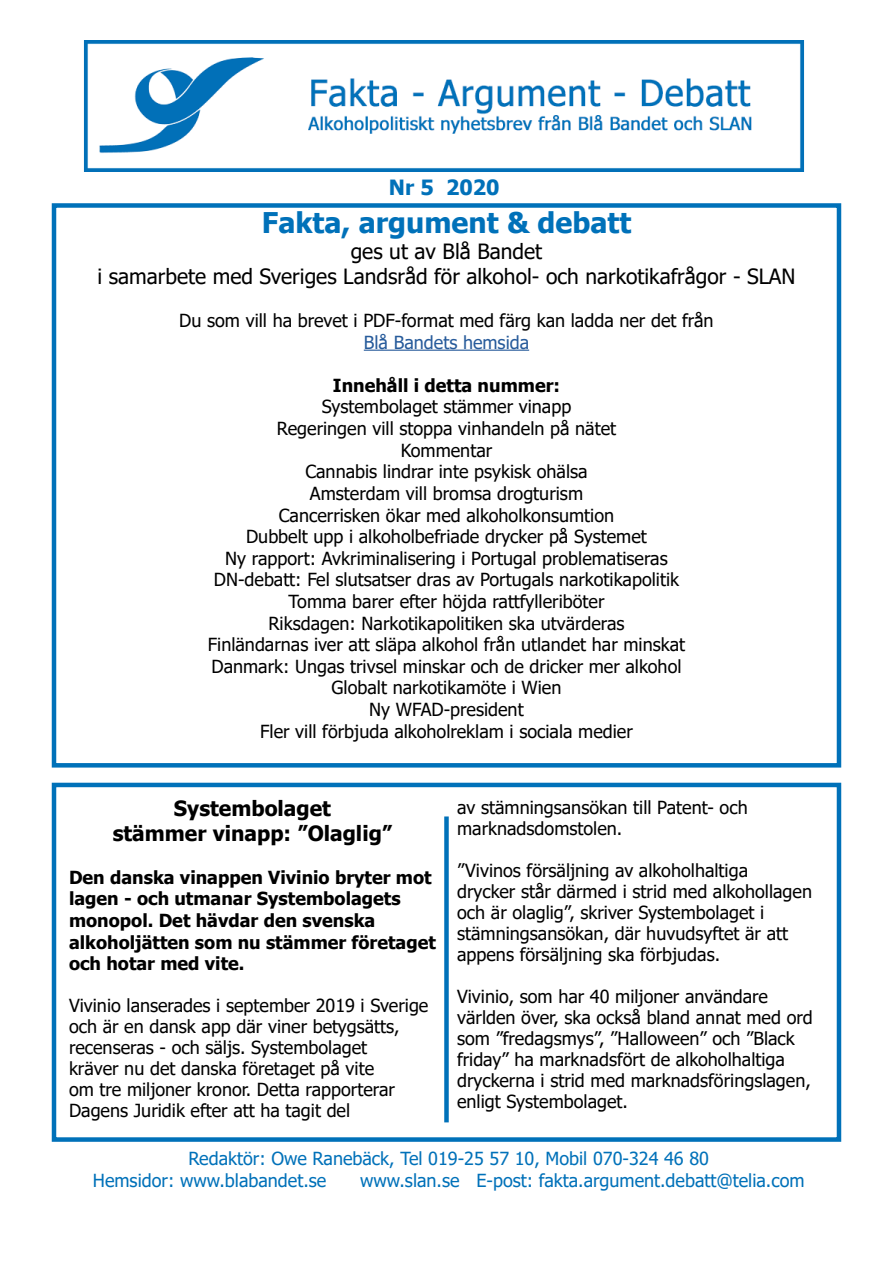
<style>
.page{position:relative;width:893px;height:1263px;background:#fff}
.page>*{position:absolute;margin:0;border:0;box-sizing:border-box;transform-origin:0 0}
.t1{font:700 28.5px "Tahoma";color:#0071b9}
.t2{font:21px/25.2px "Tahoma";color:#000;text-align:center}
.t3{font:700 21px/25.2px "Tahoma";color:#000;text-align:center}
.t4{font:700 21px "Tahoma";color:#0071b9}
.t5{font:18px/21px "Tahoma";color:#000}
.t6{font:700 18px/21.6px "Tahoma";color:#000}
.t7{font:18px/21.6px "Tahoma";color:#0071b9}
.t8{font:18px "Tahoma";color:#275b9b}
</style>
<div class="page">
<div style="left:52px;top:783px;width:789px;height:359px;border:4px solid #0071b9"></div>
<img style="left:83px;top:40px;width:722px;height:132px">
<hr style="left:364px;top:350px;width:165px;height:1px;background:#275b9b">
<div style="left:52px;top:203px;width:789px;height:564px;border:4px solid #0071b9"></div>
<div style="left:444px;top:816px;width:5px;height:306px;background:#0071b9"></div>
<p class="t4" style="left:389px;top:173px;width:112px">Nr 5 2020</p>
<h1 class="t1" style="left:262px;top:203px;width:371px">Fakta, argument &amp; debatt</h1>
<p class="t2" style="left:97px;top:240px;width:700px">ges ut av Blå Bandet<br>i samarbete med Sveriges Landsråd för alkohol- och narkotikafrågor - SLAN</p>
<p class="t5" style="left:179px;top:311px;width:536px">Du som vill ha brevet i PDF-format med färg kan ladda ner det från</p>
<p class="t8" style="left:364px;top:330px;width:167px">Blå Bandets hemsida</p>
<p class="t6" style="left:333px;top:375px;width:229px">Innehåll i detta nummer:</p>
<p class="t5" style="left:208px;top:397px;width:479px;line-height:21.6px;text-align:center">Systembolaget stämmer vinapp<br>Regeringen vill stoppa vinhandeln på nätet<br>Kommentar<br>Cannabis lindrar inte psykisk ohälsa<br>Amsterdam vill bromsa drogturism<br>Cancerrisken ökar med alkoholkonsumtion<br>Dubbelt upp i alkoholbefriade drycker på Systemet<br>Ny rapport: Avkriminalisering i Portugal problematiseras DN-debatt: Fel slutsatser dras av Portugals narkotikapolitik Tomma barer efter höjda rattfylleriböter<br>Riksdagen: Narkotikapolitiken ska utvärderas<br>Finländarnas iver att släpa alkohol från utlandet har minskat Danmark: Ungas trivsel minskar och de dricker mer alkohol Globalt narkotikamöte i Wien<br>Ny WFAD-president<br>Fler vill förbjuda alkoholreklam i sociala medier</p>
<p class="t3" style="left:113px;top:797px;width:281px">Systembolaget<br>stämmer vinapp: ”Olaglig”</p>
<p class="t6" style="left:69px;top:867px;width:368px">Den danska vinappen Vivinio bryter mot lagen - och utmanar Systembolagets monopol. Det hävdar den svenska alkoholjätten som nu stämmer företaget och hotar med vite.</p>
<p class="t5" style="left:69px;top:996px;width:361px">Vivinio lanserades i september 2019 i Sverige och är en dansk app där viner betygsätts, recenseras - och säljs. Systembolaget<br>kräver nu det danska företaget på vite<br>om tre miljoner kronor. Detta rapporterar Dagens Juridik efter att ha tagit del</p>
<p class="t5" style="left:457px;top:798px;width:292px">av stämningsansökan till Patent- och marknadsdomstolen.</p>
<p class="t5" style="left:457px;top:861px;width:356px">”Vivinos försäljning av alkoholhaltiga<br>drycker står därmed i strid med alkohollagen och är olaglig”, skriver Systembolaget i stämningsansökan, där huvudsyftet är att appens försäljning ska förbjudas.</p>
<p class="t5" style="left:457px;top:987px;width:357px">Vivinio, som har 40 miljoner användare världen över, ska också bland annat med ord som ”fredagsmys”, ”Halloween” och ”Black friday” ha marknadsfört de alkoholhaltiga dryckerna i strid med marknadsföringslagen, enligt Systembolaget.</p>
<p class="t7" style="left:93px;top:1149px;width:618px;text-indent:96px">Redaktör: Owe Ranebäck, Tel 019-25 57 10, Mobil 070-324 46 80<br>Hemsidor: www.blabandet.se</p>
<p class="t7" style="left:360px;top:1170px;width:446px">www.slan.se E-post: fakta.argument.debatt@telia.com</p>
</div>
